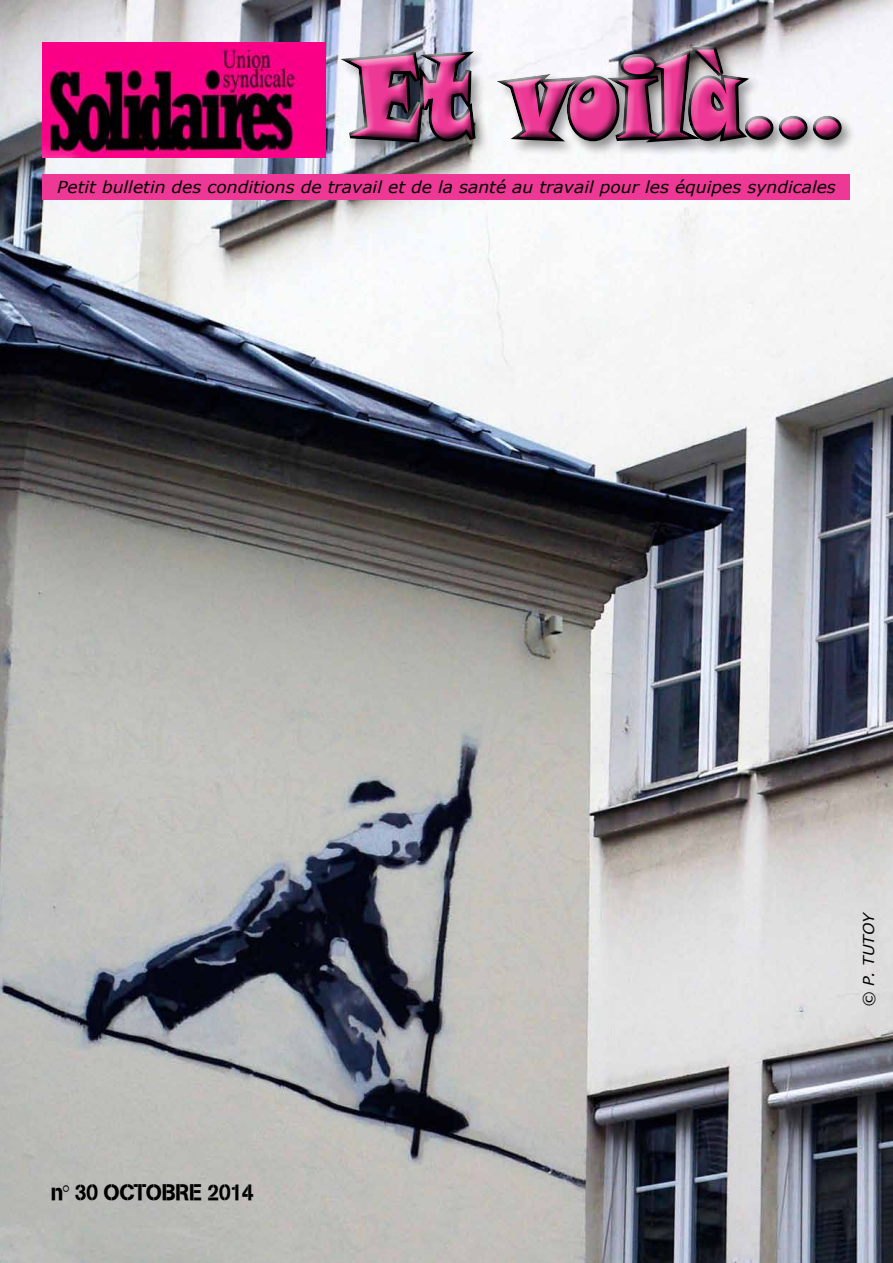
<style>
.page{position:relative;width:893px;height:1263px;background:#fff}
.page>*{position:absolute;margin:0;border:0;box-sizing:border-box;transform-origin:0 0}
.t1{font:112.5px "Snap ITC";letter-spacing:.01em;color:#ed3995;scale:.73 1}
.t2{font:22.5px "Absolut DB Normal";color:#000;scale:.95 1}
.t3{font:italic 16.5px "Verdana";color:#000;scale:1.04 1}
.t4{font:italic 15px "Verdana";color:#000;scale:1.04 1}
</style>
<div class="page">
<img style="left:0;top:0;width:893px;height:1263px">
<div style="left:43px;top:174px;width:807px;height:26px;background:#ed3995"></div>
<img style="left:43px;top:43px;width:282px;height:115px">
<svg style="left:326px;top:42px;width:520px;height:121px"></svg>
<div style="left:330px;top:35px;width:519px;height:112px;background:#fff;opacity:.75"></div>
<div style="left:333px;top:40px;width:520px;height:114px;background:#000;opacity:.75"></div>
<h1 class="t1" style="left:355px;top:23px;width:672px">Et voilà...</h1>
<p class="t3" style="left:57px;top:176px;width:750px">Petit bulletin des conditions de travail et de la santé au travail pour les équipes syndicales</p>
<h2 class="t2" style="left:51px;top:1179px;width:215px">N° 30 OCTOBRE 2014</h2>
<p class="t4" style="left:858px;top:1007px;width:94px;rotate:-90deg">© P. TUTOY</p>
</div>
